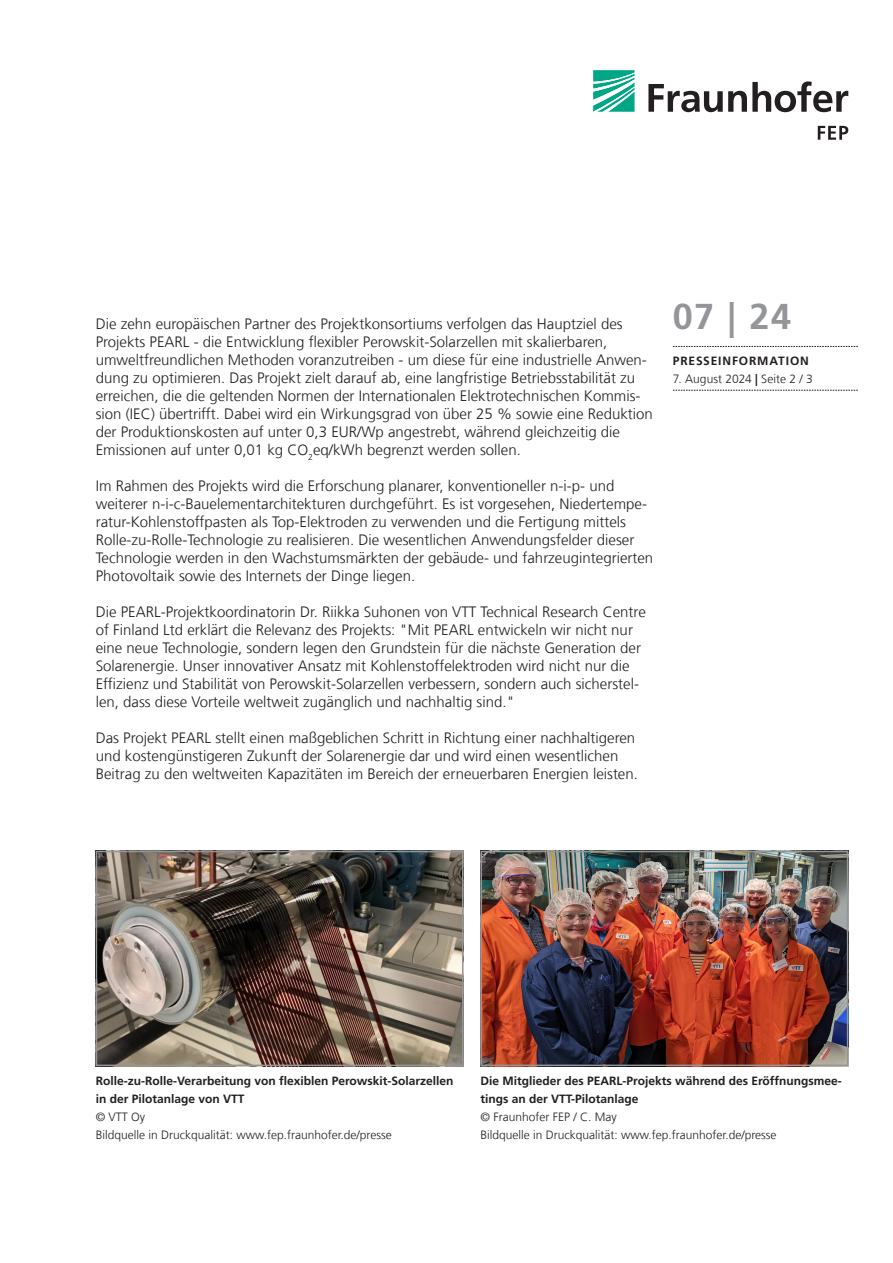
<style>
.page{position:relative;width:893px;height:1263px;background:#fff}
.page>*{position:absolute;margin:0;border:0;box-sizing:border-box;transform-origin:0 0}
.t1{font:700 36px "Frutiger LT Com";color:#939598}
.t2{font:300 15px/18px "Frutiger LT Com";color:#231f20}
.t3{font:700 12px/18px "Frutiger LT Com";color:#231f20}
.t4{font:300 12px/18px "Frutiger LT Com";color:#231f20}
.t5{font:700 12px "Frutiger LT Com";letter-spacing:.07em;color:#231f20}
.s1{font-weight:700}
</style>
<div class="page">
<svg style="left:593px;top:70px;width:41px;height:42px"></svg>
<svg style="left:648px;top:81px;width:200px;height:31px"></svg>
<svg style="left:818px;top:126px;width:30px;height:14px"></svg>
<svg style="left:673px;top:346px;width:185px;height:1px"></svg>
<svg style="left:673px;top:390px;width:185px;height:1px"></svg>
<img style="left:99px;top:854px;width:361px;height:209px">
<div style="left:96px;top:851px;width:367px;height:215px;border:2px solid #939598"></div>
<img style="left:483px;top:854px;width:362px;height:209px">
<div style="left:480px;top:851px;width:368px;height:215px;border:2px solid #939598"></div>
<p class="t2" style="left:96px;top:315px;width:559px">Die zehn europäischen Partner des Projektkonsortiums verfolgen das Hauptziel des Projekts PEARL - die Entwicklung flexibler Perowskit-Solarzellen mit skalierbaren, umweltfreundlichen Methoden voranzutreiben - um diese für eine industrielle Anwen&shy;dung zu optimieren. Das Projekt zielt darauf ab, eine langfristige Betriebsstabilität zu erreichen, die die geltenden Normen der Internationalen Elektrotechnischen Kommis&shy;sion (IEC) übertrifft. Dabei wird ein Wirkungsgrad von über 25 % sowie eine Reduktion der Produktionskosten auf unter 0,3 EUR/Wp angestrebt, während gleichzeitig die Emissionen auf unter 0,01 kg CO<sub>2</sub>eq/kWh begrenzt werden sollen.</p>
<p class="t2" style="left:96px;top:477px;width:559px">Im Rahmen des Projekts wird die Erforschung planarer, konventioneller n-i-p- und weiterer n-i-c-Bauelementarchitekturen durchgeführt. Es ist vorgesehen, Niedertempe&shy;ratur-Kohlenstoffpasten als Top-Elektroden zu verwenden und die Fertigung mittels Rolle-zu-Rolle-Technologie zu realisieren. Die wesentlichen Anwendungsfelder dieser Technologie werden in den Wachstumsmärkten der gebäude- und fahrzeugintegrierten Photovoltaik sowie des Internets der Dinge liegen.</p>
<p class="t2" style="left:96px;top:603px;width:552px">Die PEARL-Projektkoordinatorin Dr. Riikka Suhonen von VTT Technical Research Centre of Finland Ltd erklärt die Relevanz des Projekts: "Mit PEARL entwickeln wir nicht nur eine neue Technologie, sondern legen den Grundstein für die nächste Generation der Solarenergie. Unser innovativer Ansatz mit Kohlenstoffelektroden wird nicht nur die Effizienz und Stabilität von Perowskit-Solarzellen verbessern, sondern auch sicherstel&shy;len, dass diese Vorteile weltweit zugänglich und nachhaltig sind."</p>
<p class="t2" style="left:96px;top:729px;width:544px">Das Projekt PEARL stellt einen maßgeblichen Schritt in Richtung einer nachhaltigeren und kostengünstigeren Zukunft der Solarenergie dar und wird einen wesentlichen<br>Beitrag zu den weltweiten Kapazitäten im Bereich der erneuerbaren Energien leisten.</p>
<h1 class="t1" style="left:673px;top:295px;width:120px">07 | 24</h1>
<p class="t5" style="left:673px;top:353px;width:138px">PRESSEINFORMATION</p>
<p class="t4" style="left:673px;top:370px;width:142px">7. August 2024 <span class="s1">|</span> Seite 2 / 3</p>
<p class="t3" style="left:96px;top:1072px;width:359px">Rolle-zu-Rolle-Verarbeitung von flexiblen Perowskit-Solarzellen in der Pilotanlage von VTT</p>
<p class="t4" style="left:96px;top:1108px;width:298px">© VTT Oy<br>Bildquelle in Druckqualität: www.fep.fraunhofer.de/presse</p>
<p class="t3" style="left:480px;top:1072px;width:363px">Die Mitglieder des PEARL-Projekts während des Eröffnungsmee&shy;tings an der VTT-Pilotanlage</p>
<p class="t4" style="left:480px;top:1108px;width:298px">© Fraunhofer FEP / C. May<br>Bildquelle in Druckqualität: www.fep.fraunhofer.de/presse</p>
</div>
